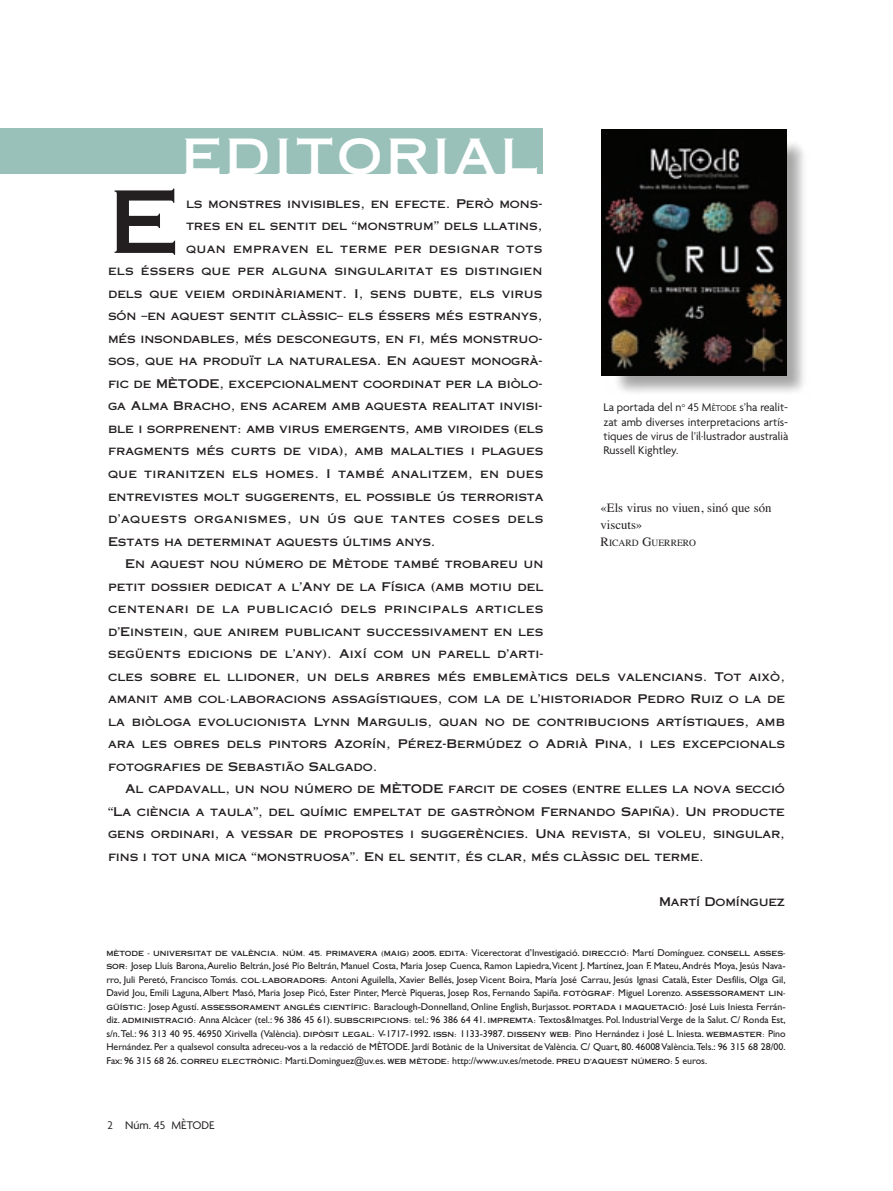
<style>
.page{position:relative;width:893px;height:1191px;background:#fff}
.page>*{position:absolute;margin:0;border:0;box-sizing:border-box;transform-origin:0 0}
.t1{font:85.8px "Copperplate Thirty One AB";color:#231f20}
.t2{font:48.6px "Copperplate Thirty One AB";letter-spacing:.06em;color:#fff}
.t3{font:12.75px/17.2px "Times";color:#231f20}
.t4{font:12px "Copperplate Thirty One AB";letter-spacing:-.005em;color:#231f20}
.t5{font:12px/14.4px "Agenda";color:#231f20;text-align:justify}
.t6{font:12px "Copperplate Thirty One AB";letter-spacing:.04em;color:#231f20}
.t7{font:12px "Copperplate Thirty One AB";letter-spacing:.015em;color:#231f20}
.t8{font:12px "Copperplate Thirty One AB";letter-spacing:.02em;color:#231f20}
.t9{font:12px "Copperplate Thirty One AB";letter-spacing:.03em;color:#231f20}
.t10{font:9.9px/13.5px "Gill Sans";letter-spacing:-.005em;color:#231f20;text-align:justify}
.t11{font:9.6px "Times";color:#231f20}
.t12{font:7.05px "Copperplate Thirty One AB";letter-spacing:-.01em;color:#231f20}
.s1{font-size:9px}
.s2{font-size:12.75px}
.s3{font-family:"Gill Sans";font-size:9.9px}
.s4{font-family:"Copperplate Thirty One AB";font-size:7.05px}
</style>
<div class="page">
<div style="left:0;top:128px;width:542px;height:45px;background:#99c1b9"></div>
<img style="left:605px;top:132px;width:199px;height:261px">
<img style="left:602px;top:130px;width:184px;height:245px">
<h2 class="t2" style="left:181px;top:128px;width:358px">EDITORIAL</h2>
<h1 class="t1" style="left:108px;top:173px;width:73px">E</h1>
<p class="t4" style="left:186px;top:197px;width:358px">ls monstres invisibles, en efecte. Però mons-</p>
<p class="t4" style="left:186px;top:219px;width:358px">tres en el sentit del “monstrum” dels llatins,</p>
<p class="t9" style="left:186px;top:242px;width:358px">quan empraven el terme per designar tots</p>
<p class="t7" style="left:108px;top:264px;width:436px">els éssers que per alguna singularitat es distingien</p>
<p class="t4" style="left:108px;top:287px;width:436px">dels que veiem ordinàriament. I, sens dubte, els virus</p>
<p class="t4" style="left:108px;top:309px;width:436px">són –en aquest sentit clàssic– els éssers més estranys,</p>
<p class="t4" style="left:108px;top:332px;width:436px">més insondables, més desconeguts, en fi, més monstruo-</p>
<p class="t4" style="left:108px;top:354px;width:436px">sos, que ha produït la naturalesa. En aquest monogrà-</p>
<p class="t4" style="left:108px;top:377px;width:436px">fic de MÈTODE, excepcionalment coordinat per la biòlo-</p>
<p class="t4" style="left:108px;top:399px;width:436px">ga Alma Bracho, ens acarem amb aquesta realitat invisi-</p>
<p class="t4" style="left:108px;top:422px;width:437px">ble i sorprenent: amb virus emergents, amb viroides (els</p>
<p class="t4" style="left:108px;top:444px;width:437px">fragments més curts de vida), amb malalties i plagues</p>
<p class="t8" style="left:108px;top:467px;width:437px">que tiranitzen els homes. I també analitzem, en dues</p>
<p class="t4" style="left:108px;top:489px;width:437px">entrevistes molt suggerents, el possible ús terrorista</p>
<p class="t6" style="left:108px;top:512px;width:437px">d’aquests organismes, un ús que tantes coses dels</p>
<p class="t4" style="left:108px;top:534px;width:329px">Estats ha determinat aquests últims anys.</p>
<p class="t4" style="left:125px;top:557px;width:420px">En aquest nou número de Mètode també trobareu un</p>
<p class="t4" style="left:108px;top:579px;width:437px">petit dossier dedicat a l’Any de la Física (amb motiu del</p>
<p class="t6" style="left:108px;top:602px;width:437px">centenari de la publicació dels principals articles</p>
<p class="t4" style="left:108px;top:624px;width:437px">d’Einstein, que anirem publicant successivament en les</p>
<p class="t4" style="left:108px;top:647px;width:437px">següents edicions de l’any). Així com un parell d’arti-</p>
<p class="t4" style="left:108px;top:669px;width:678px">cles sobre el llidoner, un dels arbres més emblemàtics dels valencians. Tot això,</p>
<p class="t4" style="left:108px;top:692px;width:678px">amanit amb col·laboracions assagístiques, com la de l’historiador Pedro Ruiz o la de</p>
<p class="t4" style="left:108px;top:714px;width:678px">la biòloga evolucionista Lynn Margulis, quan no de contribucions artístiques, amb</p>
<p class="t4" style="left:108px;top:737px;width:678px">ara les obres dels pintors Azorín, Pérez-Bermúdez o Adrià Pina, i les excepcionals</p>
<p class="t4" style="left:108px;top:759px;width:271px">fotografies de Sebastião Salgado.</p>
<p class="t4" style="left:125px;top:782px;width:661px">Al capdavall, un nou número de MÈTODE farcit de coses (entre elles la nova secció</p>
<p class="t4" style="left:108px;top:804px;width:678px">“La ciència a taula”, del químic empeltat de gastrònom Fernando Sapiña). Un producte</p>
<p class="t4" style="left:108px;top:827px;width:678px">gens ordinari, a vessar de propostes i suggerències. Una revista, si voleu, singular,</p>
<p class="t4" style="left:108px;top:849px;width:597px">fins i tot una mica “monstruosa”. En el sentit, és clar, més clàssic del terme.</p>
<p class="t4" style="left:659px;top:894px;width:127px">Martí Domínguez</p>
<p class="t5" style="left:603px;top:401px;width:186px">La portada del n<sup>o</sup> 45 M<span class="s1">ÈTODE</span> s’ha realit&shy;zat amb diverses interpretacions artís&shy;tiques de virus de l’il·lustrador australià Russell Kightley.</p>
<p class="t3" style="left:601px;top:500px;width:172px">«Els virus no viuen, sinó que són viscuts»</p>
<p class="t11" style="left:601px;top:539px;width:97px"><span class="s2">R</span>ICARD <span class="s2">G</span>UERRERO</p>
<p class="t12" style="left:106px;top:949px;width:681px">MÈTODE - UNIVERSITAT DE VALÈNCIA. NÚM. 45. PRIMAVERA (MAIG) 2005<span class="s3">.</span> EDITA: <span class="s3">Vicerectorat d’Investigació.</span> DIRECCIÓ: <span class="s3">Martí Domínguez.</span> CONSELL ASSES-</p>
<p class="t10" style="left:106px;top:960px;width:681px"><span class="s4">SOR:</span> Josep Lluís Barona,Aurelio Beltrán, José Pío Beltrán, Manuel Costa, Maria Josep Cuenca, Ramon Lapiedra,Vicent J. Martínez, Joan F. Mateu,Andrés Moya, Jesús Nava&shy;rro, Juli Peretó, Francisco Tomás. <span class="s4">COL·LABORADORS:</span> Antoni Aguilella, Xavier Bellés, Josep Vicent Boira, María José Carrau, Jesús Ignasi Català, Ester Desfilis, Olga Gil, David Jou, Emili Laguna, Albert Masó, Maria Josep Picó, Ester Pinter, Mercè Piqueras, Josep Ros, Fernando Sapiña. <span class="s4">FOTÒGRAF:</span> Miguel Lorenzo. <span class="s4">ASSESSORAMENT LIN-GÜÍSTIC:</span> Josep Agustí. <span class="s4">ASSESSORAMENT ANGLÉS CIENTÍFIC:</span> Baraclough-Donnelland, Online English, Burjassot. <span class="s4">PORTADA I MAQUETACIÓ:</span> José Luis Iniesta Ferrán&shy;diz. <span class="s4">ADMINISTRACIÓ:</span> Anna Alcàcer (tel.: 96 386 45 61). <span class="s4">SUBSCRIPCIONS:</span> tel.: 96 386 64 41. <span class="s4">IMPREMTA:</span> Textos&amp;Imatges. Pol. Industrial Verge de la Salut. C/ Ronda Est, s/n.Tel.: 96 313 40 95. 46950 Xirivella (València). <span class="s4">DIPÒSIT LEGAL:</span> V-1717-1992. <span class="s4">ISSN:</span> 1133-3987. <span class="s4">DISSENY WEB:</span> Pino Hernández i José L. Iniesta. <span class="s4">WEBMASTER:</span> Pino Hernández. Per a qualsevol consulta adreceu-vos a la redacció de MÈTODE. Jardí Botànic de la Universitat de València. C/ Quart, 80. 46008 València.Tels.: 96 315 68 28/00.<br>Fax: 96 315 68 26. <span class="s4">CORREU ELECTRÒNIC:</span> Marti.Dominguez@uv.es. <span class="s4">WEB MÈTODE:</span> http://www.uv.es/metode. <span class="s4">PREU D’AQUEST NÚMERO:</span> 5 euros.</p>
<p class="t5" style="left:107px;top:1118px;width:109px">2 Núm. 45 MÈTODE</p>
</div>
